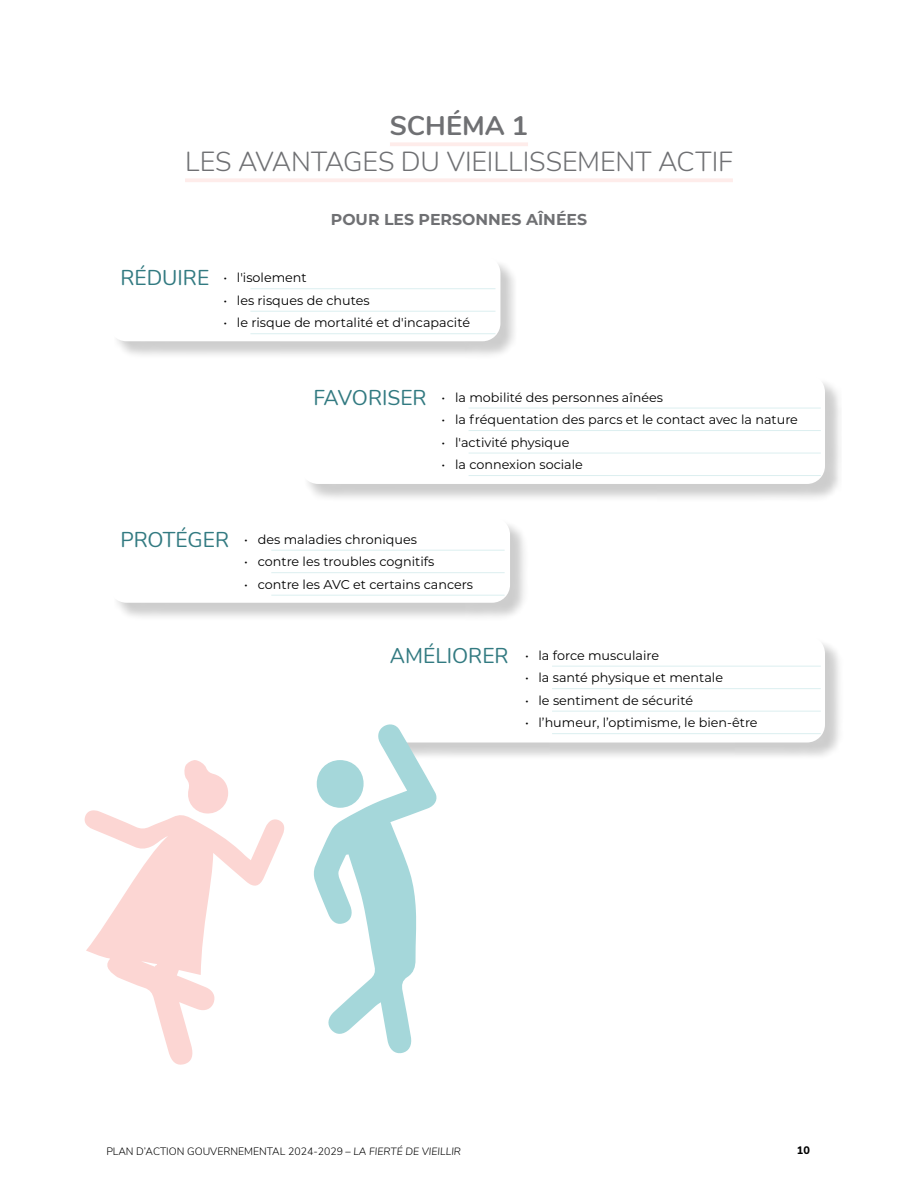
<style>
.page{position:relative;width:918px;height:1188px;background:#fff}
.page>*{position:absolute;margin:0;border:0;box-sizing:border-box;transform-origin:0 0}
.t1{font:300 27px/36px "Nunito";color:#6f7073;text-align:center}
.t2{font:21px "Nunito";color:#327a81}
.t3{font:700 15.75px "Montserrat";color:#6f7073}
.t4{font:12.75px "Montserrat";color:#000}
.t5{font:800 10.8px "Nunito";color:#000}
.t6{font:300 10.5px "Nunito";color:#000}
.s1{font-weight:700}
.s2{font-style:italic}
</style>
<div class="page">
<hr style="left:390px;top:142px;width:138px;height:4px;background:#feecea">
<hr style="left:185px;top:178px;width:548px;height:4px;background:#feecea">
<div style="left:111px;top:258px;width:408px;height:102px;background:#000;opacity:.2"></div>
<div style="left:109px;top:255px;width:391px;height:86px;background:#fff;border-radius:18px"></div>
<hr style="left:250px;top:288px;width:246px;height:1px;background:#dceff0">
<hr style="left:250px;top:311px;width:246px;height:1px;background:#dceff0">
<hr style="left:250px;top:333px;width:246px;height:1px;background:#dceff0">
<div style="left:303px;top:377px;width:541px;height:125px;background:#000;opacity:.2"></div>
<div style="left:300px;top:374px;width:525px;height:110px;background:#fff;border-radius:18px"></div>
<hr style="left:469px;top:408px;width:352px;height:1px;background:#dceff0">
<hr style="left:469px;top:430px;width:352px;height:1px;background:#dceff0">
<hr style="left:469px;top:453px;width:352px;height:1px;background:#dceff0">
<hr style="left:469px;top:475px;width:352px;height:1px;background:#dceff0">
<div style="left:111px;top:520px;width:418px;height:101px;background:#000;opacity:.2"></div>
<div style="left:109px;top:517px;width:401px;height:86px;background:#fff;border-radius:18px"></div>
<hr style="left:271px;top:550px;width:234px;height:1px;background:#dceff0">
<hr style="left:271px;top:572px;width:234px;height:1px;background:#dceff0">
<hr style="left:271px;top:595px;width:234px;height:1px;background:#dceff0">
<div style="left:381px;top:638px;width:463px;height:123px;background:#000;opacity:.2"></div>
<div style="left:378px;top:636px;width:447px;height:107px;background:#fff;border-radius:18px"></div>
<hr style="left:552px;top:666px;width:269px;height:1px;background:#dceff0">
<hr style="left:552px;top:688px;width:269px;height:1px;background:#dceff0">
<hr style="left:552px;top:711px;width:269px;height:1px;background:#dceff0">
<hr style="left:552px;top:733px;width:269px;height:1px;background:#dceff0">
<svg style="left:313px;top:724px;width:126px;height:330px"></svg>
<svg style="left:184px;top:760px;width:44px;height:49px"></svg>
<svg style="left:84px;top:809px;width:200px;height:256px"></svg>
<h2 class="t1" style="left:185px;top:107px;width:549px"><span class="s1">SCHÉMA 1<br></span>LES AVANTAGES DU VIEILLISSEMENT ACTIF</h2>
<h3 class="t3" style="left:331px;top:208px;width:258px">POUR LES PERSONNES AÎNÉES</h3>
<h4 class="t2" style="left:120px;top:263px;width:90px">RÉDUIRE</h4>
<p class="t4" style="left:223px;top:269px;width:85px">• l'isolement</p>
<p class="t4" style="left:223px;top:292px;width:148px">• les risques de chutes</p>
<p class="t4" style="left:223px;top:314px;width:248px">• le risque de mortalité et d'incapacité</p>
<h4 class="t2" style="left:313px;top:383px;width:115px">FAVORISER</h4>
<p class="t4" style="left:442px;top:388px;width:223px">• la mobilité des personnes aînées</p>
<p class="t4" style="left:442px;top:411px;width:358px">• la fréquentation des parcs et le contact avec la nature</p>
<p class="t4" style="left:442px;top:433px;width:129px">• l'activité physique</p>
<p class="t4" style="left:442px;top:456px;width:143px">• la connexion sociale</p>
<h4 class="t2" style="left:120px;top:525px;width:110px">PROTÉGER</h4>
<p class="t4" style="left:244px;top:531px;width:174px">• des maladies chroniques</p>
<p class="t4" style="left:244px;top:553px;width:192px">• contre les troubles cognitifs</p>
<p class="t4" style="left:244px;top:576px;width:230px">• contre les AVC et certains cancers</p>
<h4 class="t2" style="left:390px;top:641px;width:120px">AMÉLIORER</h4>
<p class="t4" style="left:525px;top:646px;width:136px">• la force musculaire</p>
<p class="t4" style="left:525px;top:669px;width:200px">• la santé physique et mentale</p>
<p class="t4" style="left:525px;top:691px;width:170px">• le sentiment de sécurité</p>
<p class="t4" style="left:525px;top:714px;width:234px">• l’humeur, l’optimisme, le bien-être</p>
<p class="t6" style="left:106px;top:1144px;width:356px">PLAN D’ACTION GOUVERNEMENTAL 2024-2029 – <span class="s2">LA FIERTÉ DE VIEILLIR</span></p>
<p class="t5" style="left:797px;top:1143px;width:15px">10</p>
</div>
